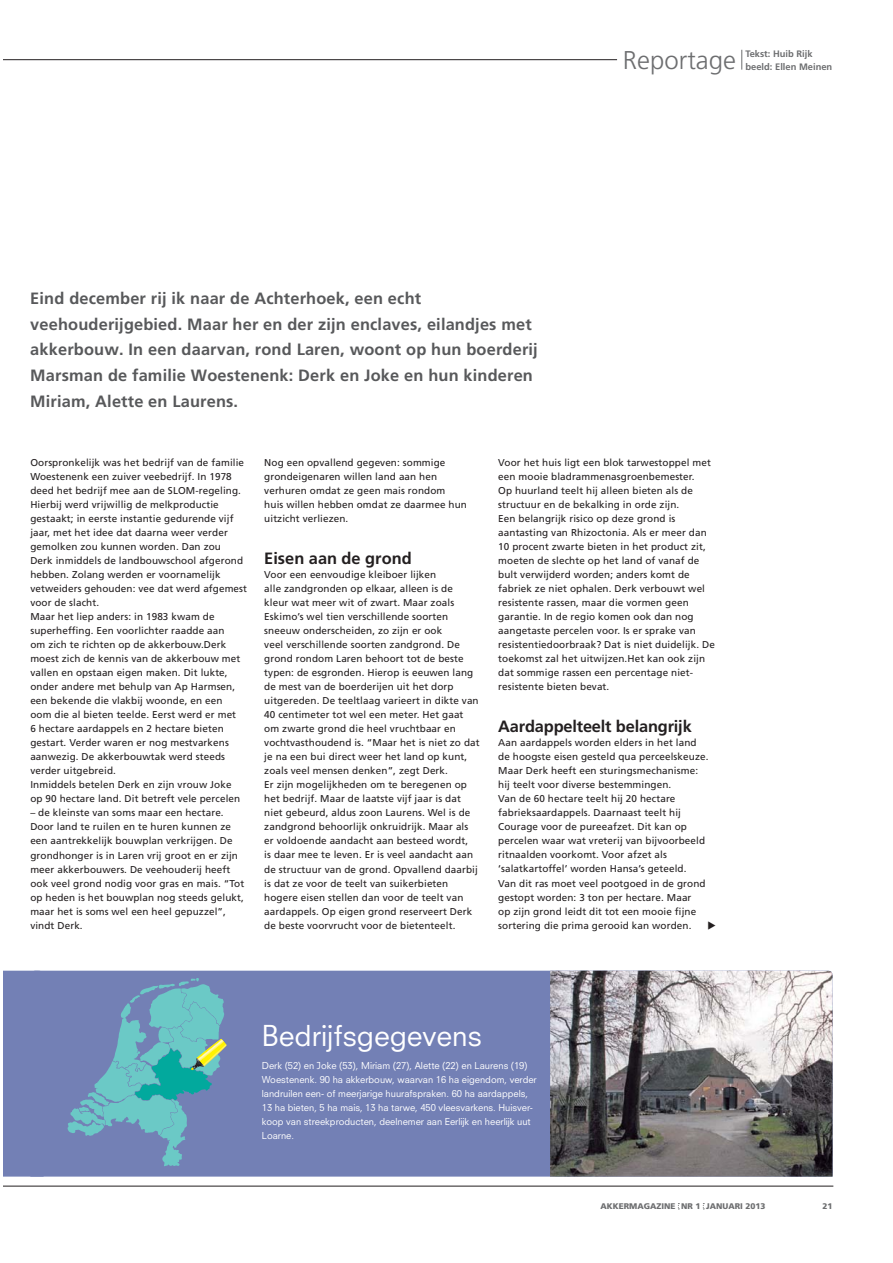
<style>
.page{position:relative;width:893px;height:1263px;background:#fff}
.page>*{position:absolute;margin:0;border:0;box-sizing:border-box;transform-origin:0 0}
.t1{font:28.05px "Neuzeit SLT Std";color:#fff}
.t2{font:300 25.65px "Frutiger LT Std";color:#6d6e70}
.t3{font:700 16.35px/25.7px "Frutiger LT Std";letter-spacing:.01em;color:#58595b}
.t4{font:700 16.35px "Frutiger LT Std";letter-spacing:-.01em;color:#231f20}
.t5{font:9.9px/14.1px "Frutiger LT Std";letter-spacing:.01em;color:#231f20}
.t6{font:9.3px/14.1px "Neuzeit SLT Std";color:#fff}
.t7{font:700 9.3px/12.6px "Frutiger LT Std";color:#6d6e70}
.t8{font:900 8.25px "Frutiger LT Std";color:#6d6e70}
</style>
<div class="page">
<div style="left:4px;top:971px;width:26px;height:206px;background:#7380b5"></div>
<div style="left:30px;top:971px;width:520px;height:206px;background:#7380b5"></div>
<img style="left:550px;top:971px;width:282px;height:206px">
<svg style="left:68px;top:978px;width:159px;height:188px;background:#6a9eb8"></svg>
<svg style="left:741px;top:50px;width:1px;height:20px"></svg>
<hr style="left:4px;top:59px;width:613px;height:1px;background:#231f20">
<hr style="left:4px;top:1186px;width:829px;height:1px;background:#231f20">
<p class="t3" style="left:30px;top:286px;width:509px">Eind december rij ik naar de Achterhoek, een echt veehouderijgebied. Maar her en der zijn enclaves, eilandjes met akkerbouw. In een daarvan, rond Laren, woont op hun boerderij Marsman de familie Woestenenk: Derk en Joke en hun kinderen Miriam, Alette en Laurens.</p>
<h2 class="t2" style="left:623px;top:49px;width:114px">Reportage</h2>
<p class="t7" style="left:745px;top:48px;width:88px">Tekst: Huib Rijk beeld: Ellen Meinen</p>
<p class="t5" style="left:30px;top:456px;width:218px">Oorspronkelijk was het bedrijf van de familie Woestenenk een zuiver veebedrijf. In 1978 deed het bedrijf mee aan de SLOM-regeling.<br>Hierbij werd vrijwillig de melkproductie gestaakt; in eerste instantie gedurende vijf jaar, met het idee dat daarna weer verder gemolken zou kunnen worden. Dan zou<br>Derk inmiddels de landbouwschool afgerond hebben. Zolang werden er voornamelijk vetweiders gehouden: vee dat werd afgemest voor de slacht.<br>Maar het liep anders: in 1983 kwam de superheffing. Een voorlichter raadde aan<br>om zich te richten op de akkerbouw.Derk moest zich de kennis van de akkerbouw met vallen en opstaan eigen maken. Dit lukte, onder andere met behulp van Ap Harmsen, een bekende die vlakbij woonde, en een<br>oom die al bieten teelde. Eerst werd er met<br>6 hectare aardappels en 2 hectare bieten gestart. Verder waren er nog mestvarkens aanwezig. De akkerbouwtak werd steeds verder uitgebreid.<br>Inmiddels betelen Derk en zijn vrouw Joke<br>op 90 hectare land. Dit betreft vele percelen</p>
<p class="t5" style="left:30px;top:806px;width:215px">– de kleinste van soms maar een hectare.<br>Door land te ruilen en te huren kunnen ze een aantrekkelijk bouwplan verkrijgen. De grondhonger is in Laren vrij groot en er zijn meer akkerbouwers. De veehouderij heeft ook veel grond nodig voor gras en mais. “Tot op heden is het bouwplan nog steeds gelukt, maar het is soms wel een heel gepuzzel”, vindt Derk.</p>
<p class="t5" style="left:264px;top:456px;width:204px">Nog een opvallend gegeven: sommige grondeigenaren willen land aan hen verhuren omdat ze geen mais rondom huis willen hebben omdat ze daarmee hun uitzicht verliezen.</p>
<h3 class="t4" style="left:264px;top:551px;width:149px">Eisen aan de grond</h3>
<p class="t5" style="left:264px;top:568px;width:217px">Voor een eenvoudige kleiboer lijken<br>alle zandgronden op elkaar, alleen is de<br>kleur wat meer wit of zwart. Maar zoals Eskimo’s wel tien verschillende soorten sneeuw onderscheiden, zo zijn er ook<br>veel verschillende soorten zandgrond. De grond rondom Laren behoort tot de beste typen: de esgronden. Hierop is eeuwen lang de mest van de boerderijen uit het dorp uitgereden. De teeltlaag varieert in dikte van 40 centimeter tot wel een meter. Het gaat om zwarte grond die heel vruchtbaar en vochtvasthoudend is. “Maar het is niet zo dat je na een bui direct weer het land op kunt, zoals veel mensen denken”, zegt Derk.<br>Er zijn mogelijkheden om te beregenen op het bedrijf. Maar de laatste vijf jaar is dat niet gebeurd, aldus zoon Laurens. Wel is de zandgrond behoorlijk onkruidrijk. Maar als er voldoende aandacht aan besteed wordt,<br>is daar mee te leven. Er is veel aandacht aan de structuur van de grond. Opvallend daarbij is dat ze voor de teelt van suikerbieten hogere eisen stellen dan voor de teelt van aardappels. Op eigen grond reserveert Derk de beste voorvrucht voor de bietenteelt.</p>
<p class="t5" style="left:498px;top:456px;width:218px">Voor het huis ligt een blok tarwestoppel met een mooie bladrammenasgroenbemester.<br>Op huurland teelt hij alleen bieten als de structuur en de bekalking in orde zijn.<br>Een belangrijk risico op deze grond is aantasting van Rhizoctonia. Als er meer dan 10 procent zwarte bieten in het product zit, moeten de slechte op het land of vanaf de bult verwijderd worden; anders komt de fabriek ze niet ophalen. Derk verbouwt wel resistente rassen, maar die vormen geen garantie. In de regio komen ook dan nog aangetaste percelen voor. Is er sprake van resistentiedoorbraak? Dat is niet duidelijk. De toekomst zal het uitwijzen.Het kan ook zijn dat sommige rassen een percentage niet&shy;resistente bieten bevat.</p>
<h3 class="t4" style="left:498px;top:719px;width:195px">Aardappelteelt belangrijk</h3>
<p class="t5" style="left:498px;top:736px;width:212px">Aan aardappels worden elders in het land de hoogste eisen gesteld qua perceelskeuze.<br>Maar Derk heeft een sturingsmechanisme: hij teelt voor diverse bestemmingen.<br>Van de 60 hectare teelt hij 20 hectare fabrieksaardappels. Daarnaast teelt hij Courage voor de pureeafzet. Dit kan op percelen waar wat vreterij van bijvoorbeeld ritnaalden voorkomt. Voor afzet als ‘salatkartoffel’ worden Hansa’s geteeld.<br>Van dit ras moet veel pootgoed in de grond gestopt worden: 3 ton per hectare. Maar<br>op zijn grond leidt dit tot een mooie fijne sortering die prima gerooid kan worden.</p>
<h1 class="t1" style="left:262px;top:1024px;width:221px">Bedrijfsgegevens</h1>
<p class="t6" style="left:262px;top:1059px;width:276px">Derk (52) en Joke (53), Miriam (27), Alette (22) en Laurens (19)<br>Woestenenk. 90 ha akkerbouw, waarvan 16 ha eigendom, verder landruilen een- of meerjarige huurafspraken. 60 ha aardappels, 13 ha bieten, 5 ha mais, 13 ha tarwe, 450 vleesvarkens. Huisver&shy;koop van streekproducten, deelnemer aan Eerlijk en heerlijk uut Loarne.</p>
<p class="t8" style="left:600px;top:1203px;width:166px">AKKERMAGAZINE NR 1 JANUARI 2013</p>
<p class="t8" style="left:822px;top:1203px;width:12px">21</p>
</div>
